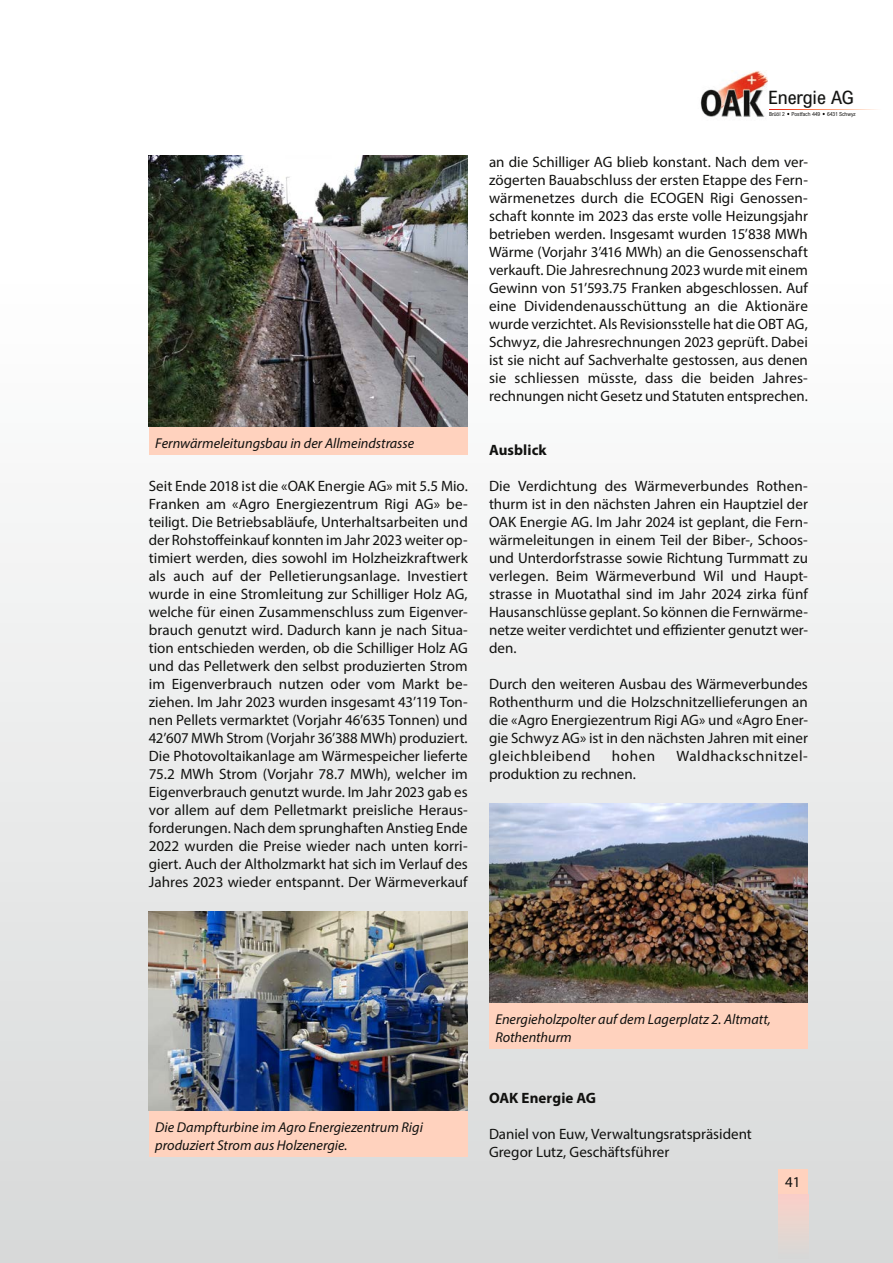
<style>
.page{position:relative;width:893px;height:1263px;background:#fff}
.page>*{position:absolute;margin:0;border:0;box-sizing:border-box;transform-origin:0 0}
.t1{font:condensed 18.45px "Arial";color:#11110f;scale:1.07 1}
.Grundtext{font:15px/18px "Myriad Pro";color:#11110f;text-align:justify}
.Grundtext-2{font:700 15px "Myriad Pro";letter-spacing:.005em;color:#11110f}
.Grundtext-3{font:15px "Myriad Pro";letter-spacing:.035em;color:#11110f}
.Legende{font:italic 14.25px/18px "Myriad Pro";color:#11110f}
.t2{font:condensed 5.55px "Arial";color:#11110f}
.s1{color:#d6d7d8}
</style>
<div class="page">
<div style="left:0;top:259px;width:893px;height:1004px;background:linear-gradient(to bottom,#fff,#d7d9d9)"></div>
<div style="left:778px;top:1169px;width:30px;height:26px;background:#ffd2be"></div>
<img style="left:700px;top:70px;width:68px;height:47px">
<svg style="left:769px;top:109px;width:109px;height:6px"></svg>
<div style="left:778px;top:1195px;width:30px;height:64px;background:linear-gradient(to bottom,#fad0c8,#d7d9d7)"></div>
<img style="left:149px;top:155px;width:319px;height:272px">
<img style="left:149px;top:911px;width:319px;height:200px">
<img style="left:489px;top:803px;width:319px;height:200px">
<div style="left:149px;top:427px;width:319px;height:28px;background:#ffd2be"></div>
<div style="left:149px;top:1111px;width:319px;height:46px;background:#ffd2be"></div>
<div style="left:489px;top:1003px;width:319px;height:46px;background:#ffd2be"></div>
<p class="Legende" style="left:155px;top:434px;width:261px">Fernwärmeleitungsbau in der Allmeindstrasse</p>
<p class="Grundtext" style="left:149px;top:476px;width:320px">Seit Ende 2018 ist die «OAK Energie AG» mit 5.5 Mio.<br>Franken am «Agro Energiezentrum Rigi AG» be&shy;teiligt. Die Betriebsabläufe, Unterhaltsarbeiten und der Rohstoffeinkauf konnten im Jahr 2023 weiter op&shy;timiert werden, dies sowohl im Holzheizkraftwerk als auch auf der Pelletierungsanlage. Investiert wurde in eine Stromleitung zur Schilliger Holz AG, welche für einen Zusammenschluss zum Eigenver&shy;brauch genutzt wird. Dadurch kann je nach Situa&shy;tion entschieden werden, ob die Schilliger Holz AG und das Pelletwerk den selbst produzierten Strom im Eigenverbrauch nutzen oder vom Markt be&shy;ziehen. Im Jahr 2023 wurden insgesamt 43’119 Ton&shy;nen Pellets vermarktet (Vorjahr 46’635 Tonnen) und 42’607 MWh Strom (Vorjahr 36’388 MWh) produziert.<br>Die Photovoltaikanlage am Wärmespeicher lieferte 75.2 MWh Strom (Vorjahr 78.7 MWh), welcher im Eigenverbrauch genutzt wurde. Im Jahr 2023 gab es vor allem auf dem Pelletmarkt preisliche Heraus&shy;forderungen. Nach dem sprunghaften Anstieg Ende 2022 wurden die Preise wieder nach unten korri&shy;giert. Auch der Altholzmarkt hat sich im Verlauf des Jahres 2023 wieder entspannt. Der Wärmeverkauf</p>
<p class="t1" style="left:768px;top:86px;width:82px">Energie <span class="s1">AG</span></p>
<p class="t2" style="left:769px;top:111px;width:88px">Brüöl 2 Postfach 449 6431 Schwyz</p>
<p class="Grundtext" style="left:489px;top:152px;width:320px">an die Schilliger AG blieb konstant. Nach dem ver&shy;zögerten Bauabschluss der ersten Etappe des Fern&shy;wärmenetzes durch die ECOGEN Rigi Genossen&shy;schaft konnte im 2023 das erste volle Heizungsjahr betrieben werden. Insgesamt wurden 15’838 MWh Wärme (Vorjahr 3’416 MWh) an die Genossenschaft verkauft. Die Jahresrechnung 2023 wurde mit einem Gewinn von 51’593.75 Franken abgeschlossen. Auf eine Dividendenausschüttung an die Aktionäre wurde verzichtet. Als Revisionsstelle hat die OBT AG, Schwyz, die Jahresrechnungen 2023 geprüft. Dabei ist sie nicht auf Sachverhalte gestossen, aus denen sie schliessen müsste, dass die beiden Jahres&shy;rechnungen nicht Gesetz und Statuten entsprechen.</p>
<p class="Grundtext-2" style="left:489px;top:440px;width:59px">Ausblick</p>
<p class="Grundtext" style="left:489px;top:476px;width:320px">Die Verdichtung des Wärmeverbundes Rothen&shy;thurm ist in den nächsten Jahren ein Hauptziel der OAK Energie AG. Im Jahr 2024 ist geplant, die Fern&shy;wärmeleitungen in einem Teil der Biber-, Schoos&shy;und Unterdorfstrasse sowie Richtung Turmmatt zu verlegen. Beim Wärmeverbund Wil und Haupt&shy;strasse in Muotathal sind im Jahr 2024 zirka fünf Hausanschlüsse geplant. So können die Fernwärme&shy;netze weiter verdichtet und effizienter genutzt wer&shy;den.</p>
<p class="Grundtext" style="left:489px;top:674px;width:320px">Durch den weiteren Ausbau des Wärmeverbundes Rothenthurm und die Holzschnitzellieferungen an die «Agro Energiezentrum Rigi AG» und «Agro Ener&shy;gie Schwyz AG» ist in den nächsten Jahren mit einer gleichbleibend</p>
<p class="Grundtext" style="left:612px;top:746px;width:45px">hohen</p>
<p class="Grundtext-3" style="left:676px;top:746px;width:133px">Waldhackschnitzel-</p>
<p class="Grundtext" style="left:489px;top:764px;width:148px">produktion zu rechnen.</p>
<p class="Legende" style="left:155px;top:1118px;width:269px">Die Dampfturbine im Agro Energiezentrum Rigi produziert Strom aus Holzenergie.</p>
<p class="Legende" style="left:495px;top:1010px;width:277px">Energieholzpolter auf dem Lagerplatz 2. Altmatt,<br>Rothenthurm</p>
<p class="Grundtext-2" style="left:489px;top:1088px;width:109px">OAK Energie AG</p>
<p class="Grundtext" style="left:489px;top:1124px;width:264px">Daniel von Euw, Verwaltungsratspräsident</p>
<p class="Grundtext" style="left:489px;top:1142px;width:182px">Gregor Lutz, Geschäftsführer</p>
<p class="Grundtext" style="left:785px;top:1172px;width:17px">41</p>
</div>
